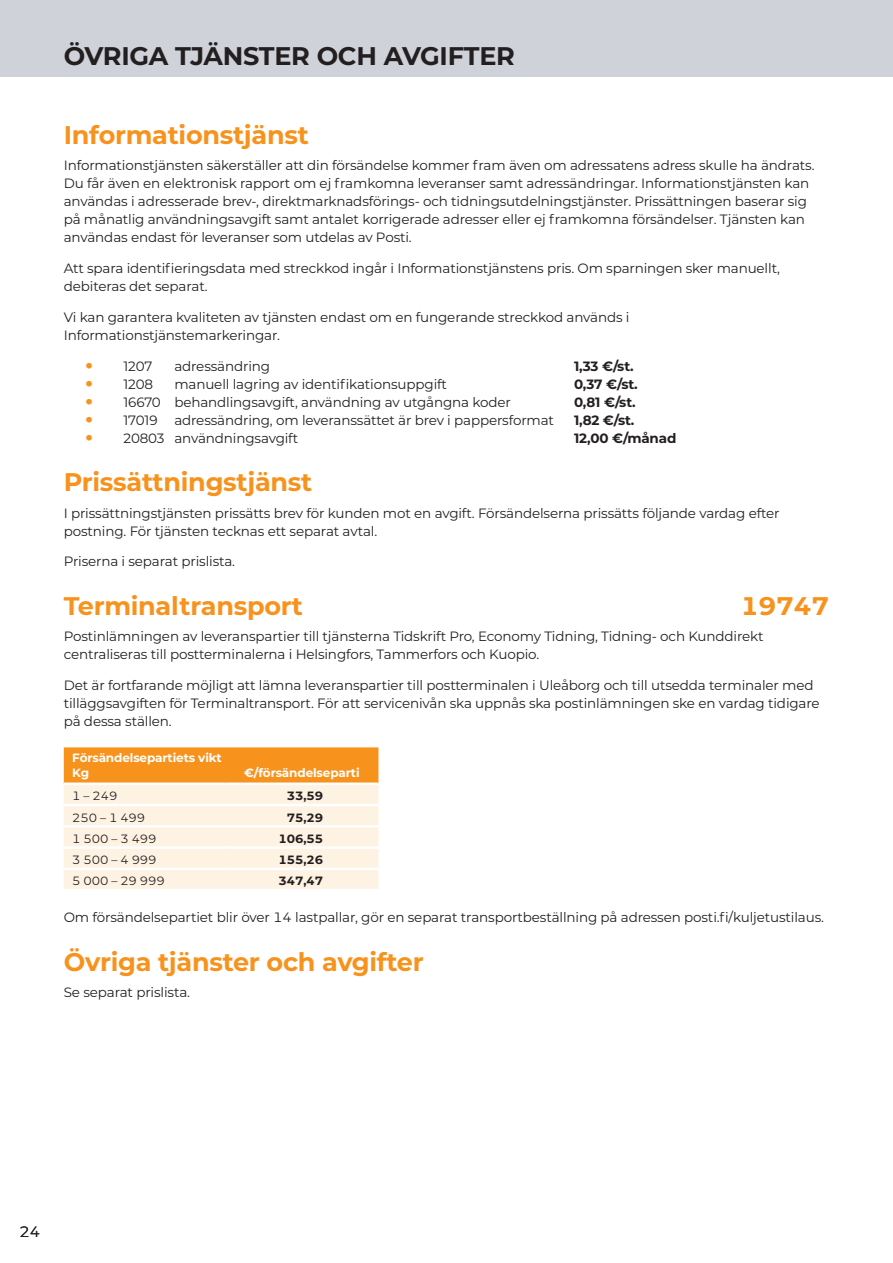
<style>
.page{position:relative;width:893px;height:1263px;background:#fff}
.page>*{position:absolute;margin:0;border:0;box-sizing:border-box;transform-origin:0 0}
.t1{font:700 25.5px "Montserrat";letter-spacing:-.01em;color:#f7931d}
.t2{font:700 25.5px "Montserrat";letter-spacing:-.01em;color:#231f20}
.t3{font:15px "Montserrat";color:#231f20}
.t4{font:13.5px/18px "Montserrat";letter-spacing:-.01em;color:#231f20}
.t5{font:700 13.5px "Montserrat";letter-spacing:-.01em;color:#231f20}
.t6{font:700 12px/15px "Montserrat";letter-spacing:-.01em;color:#fff}
.t7{font:12px "Montserrat";letter-spacing:-.01em;color:#231f20}
.t8{font:700 12px "Montserrat";letter-spacing:-.01em;color:#231f20}
.s1{font-weight:700;font-size:22.5px;color:#f7931d}
</style>
<div class="page">
<div style="left:0;top:0;width:893px;height:77px;background:#cfd2d9"></div>
<svg style="left:64px;top:747px;width:314px;height:142px;background:#fcd8ae"></svg>
<hr style="left:64px;top:804px;width:161px;height:2px;background:#fff">
<hr style="left:225px;top:804px;width:153px;height:2px;background:#fff">
<hr style="left:64px;top:825px;width:161px;height:2px;background:#fff">
<hr style="left:64px;top:846px;width:161px;height:3px;background:#fff">
<hr style="left:64px;top:867px;width:161px;height:3px;background:#fff">
<hr style="left:64px;top:782px;width:161px;height:3px;background:#fff">
<hr style="left:225px;top:782px;width:153px;height:3px;background:#fff">
<hr style="left:225px;top:825px;width:153px;height:2px;background:#fff">
<hr style="left:225px;top:846px;width:153px;height:3px;background:#fff">
<hr style="left:225px;top:867px;width:153px;height:3px;background:#fff">
<h1 class="t2" style="left:64px;top:37px;width:453px">ÖVRIGA TJÄNSTER OCH AVGIFTER</h1>
<h1 class="t1" style="left:64px;top:116px;width:246px">Informationstjänst</h1>
<p class="t4" style="left:64px;top:156px;width:752px">Informationstjänsten säkerställer att din försändelse kommer fram även om adressatens adress skulle ha ändrats.<br>Du får även en elektronisk rapport om ej framkomna leveranser samt adressändringar. Informationstjänsten kan användas i adresserade brev-, direktmarknadsförings- och tidningsutdelningstjänster. Prissättningen baserar sig på månatlig användningsavgift samt antalet korrigerade adresser eller ej framkomna försändelser. Tjänsten kan användas endast för leveranser som utdelas av Posti.</p>
<p class="t4" style="left:64px;top:259px;width:718px">Att spara identifieringsdata med streckkod ingår i Informationstjänstens pris. Om sparningen sker manuellt, debiteras det separat.</p>
<p class="t4" style="left:64px;top:307px;width:567px">Vi kan garantera kvaliteten av tjänsten endast om en fungerande streckkod används i<br>Informationstjänstemarkeringar.</p>
<p class="t4" style="left:85px;top:356px;width:69px"><span class="s1">•</span> 1207</p>
<p class="t4" style="left:174px;top:356px;width:97px">adressändring</p>
<p class="t5" style="left:574px;top:356px;width:61px">1,33 €/st.</p>
<p class="t4" style="left:85px;top:374px;width:70px"><span class="s1">•</span> 1208</p>
<p class="t4" style="left:174px;top:374px;width:274px">manuell lagring av identifikationsuppgift</p>
<p class="t5" style="left:574px;top:374px;width:65px">0,37 €/st.</p>
<p class="t4" style="left:85px;top:392px;width:427px"><span class="s1">•</span> 16670 behandlingsavgift, användning av utgångna koder</p>
<p class="t5" style="left:574px;top:392px;width:63px">0,81 €/st.</p>
<p class="t4" style="left:85px;top:410px;width:470px"><span class="s1">•</span> 17019 adressändring, om leveranssättet är brev i pappersformat</p>
<p class="t5" style="left:574px;top:410px;width:62px">1,82 €/st.</p>
<p class="t4" style="left:85px;top:428px;width:215px"><span class="s1">•</span> 20803 användningsavgift</p>
<p class="t5" style="left:574px;top:428px;width:104px">12,00 €/månad</p>
<h1 class="t1" style="left:64px;top:464px;width:250px">Prissättningstjänst</h1>
<p class="t4" style="left:64px;top:503px;width:717px">I prissättningstjänsten prissätts brev för kunden mot en avgift. Försändelserna prissätts följande vardag efter postning. För tjänsten tecknas ett separat avtal.</p>
<p class="t4" style="left:64px;top:552px;width:173px">Priserna i separat prislista.</p>
<h1 class="t1" style="left:64px;top:587px;width:241px">Terminaltransport</h1>
<h1 class="t1" style="left:741px;top:587px;width:90px">19747</h1>
<p class="t4" style="left:64px;top:627px;width:701px">Postinlämningen av leveranspartier till tjänsterna Tidskrift Pro, Economy Tidning, Tidning- och Kunddirekt centraliseras till postterminalerna i Helsingfors, Tammerfors och Kuopio.</p>
<p class="t4" style="left:64px;top:676px;width:757px">Det är fortfarande möjligt att lämna leveranspartier till postterminalen i Uleåborg och till utsedda terminaler med tilläggsavgiften för Terminaltransport. För att servicenivån ska uppnås ska postinlämningen ske en vardag tidigare på dessa ställen.</p>
<p class="t6" style="left:72px;top:750px;width:151px">Försändelsepartiets vikt<br>Kg</p>
<p class="t6" style="left:244px;top:765px;width:117px">€/försändelseparti</p>
<p class="t7" style="left:72px;top:788px;width:47px">1 – 249</p>
<p class="t8" style="left:287px;top:787px;width:38px">33,59</p>
<p class="t7" style="left:72px;top:809px;width:75px">250 – 1 499</p>
<p class="t8" style="left:287px;top:808px;width:38px">75,29</p>
<p class="t7" style="left:72px;top:830px;width:86px">1 500 – 3 499</p>
<p class="t8" style="left:279px;top:830px;width:46px">106,55</p>
<p class="t7" style="left:72px;top:851px;width:86px">3 500 – 4 999</p>
<p class="t8" style="left:279px;top:851px;width:46px">155,26</p>
<p class="t7" style="left:72px;top:873px;width:94px">5 000 – 29 999</p>
<p class="t8" style="left:279px;top:872px;width:46px">347,47</p>
<p class="t4" style="left:64px;top:908px;width:762px">Om försändelsepartiet blir över 14 lastpallar, gör en separat transportbeställning på adressen posti.fi/kuljetustilaus.</p>
<h1 class="t1" style="left:64px;top:943px;width:362px">Övriga tjänster och avgifter</h1>
<p class="t4" style="left:64px;top:983px;width:128px">Se separat prislista.</p>
<p class="t3" style="left:19px;top:1221px;width:22px">24</p>
</div>
